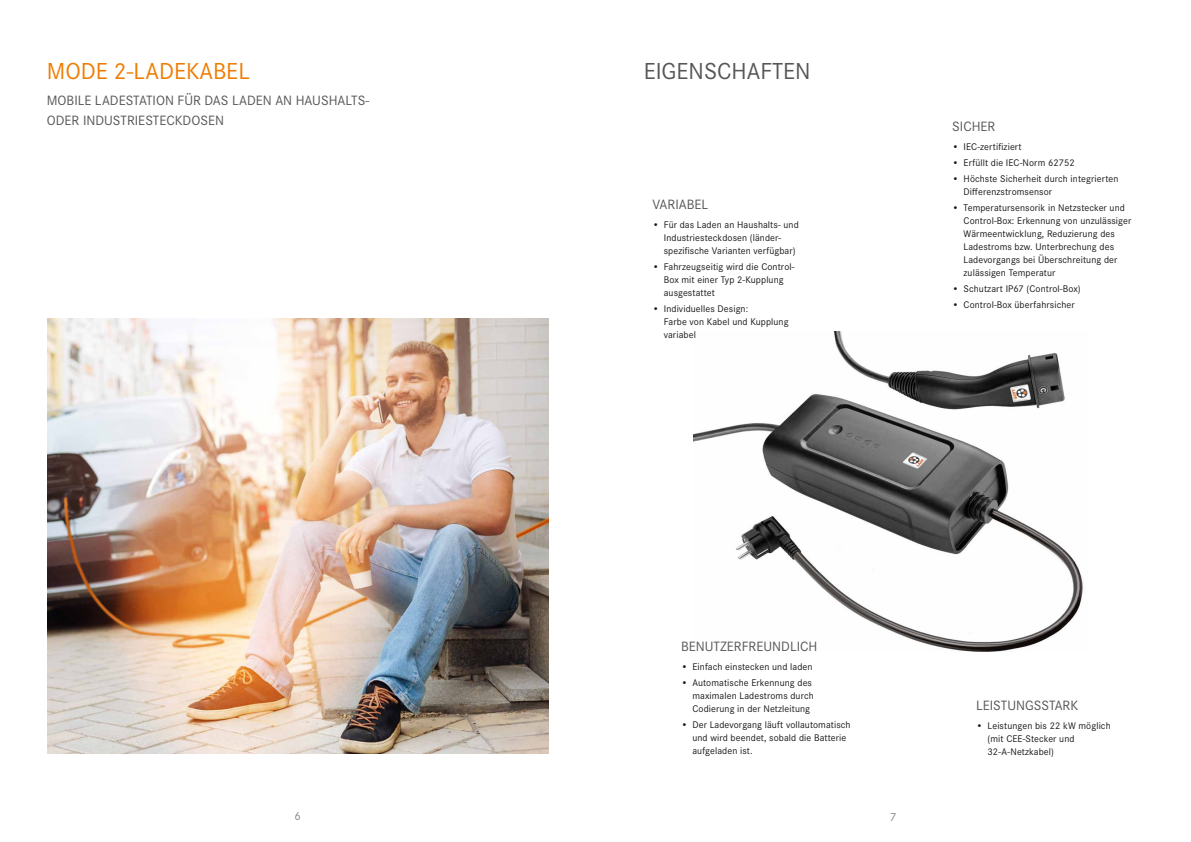
<style>
.page{position:relative;width:1191px;height:842px;background:#fff}
.page>*{position:absolute;margin:0;border:0;box-sizing:border-box;transform-origin:0 0}
.t1{font:24px "Corporate STOT";color:#ef7c00}
.t2{font:24px "Corporate STOT";color:#565655}
.t3{font:14px/19.5px "Corporate STOT";color:#565655}
.t4{font:12px "Corporate STOT";color:#868786}
.t5{font:10px/13px "Corporate STOT";letter-spacing:.01em;color:#181716}
</style>
<div class="page">
<img style="left:693px;top:332px;width:390px;height:319px">
<img style="left:47px;top:318px;width:501px;height:436px">
<h1 class="t1" style="left:47px;top:58px;width:204px">MODE 2-LADEKABEL</h1>
<h2 class="t3" style="left:47px;top:91px;width:324px">MOBILE LADESTATION FÜR DAS LADEN AN HAUSHALTS-<br>ODER INDUSTRIESTECKDOSEN</h2>
<h1 class="t2" style="left:643px;top:58px;width:168px">EIGENSCHAFTEN</h1>
<h2 class="t3" style="left:652px;top:195px;width:57px">VARIABEL</h2>
<p class="t5" style="left:664px;top:218px;width:136px;text-indent:-11px">• Für das Laden an Haushalts- und<br>Industriesteckdosen (länder&shy;spezifische Varianten verfügbar)</p>
<p class="t5" style="left:664px;top:260px;width:132px;text-indent:-11px">• Fahrzeugseitig wird die Control-<br>Box mit einer Typ 2-Kupplung ausgestattet</p>
<p class="t5" style="left:664px;top:302px;width:126px;text-indent:-11px">• Individuelles Design:<br>Farbe von Kabel und Kupplung variabel</p>
<h2 class="t3" style="left:952px;top:117px;width:45px">SICHER</h2>
<p class="t5" style="left:952px;top:140px;width:71px">• IEC-zertifiziert</p>
<p class="t5" style="left:952px;top:156px;width:124px">• Erfüllt die IEC-Norm 62752</p>
<p class="t5" style="left:963px;top:172px;width:156px;text-indent:-11px">• Höchste Sicherheit durch integrierten<br>Differenzstromsensor</p>
<p class="t5" style="left:963px;top:201px;width:169px;text-indent:-11px">• Temperatursensorik in Netzstecker und Control-Box: Erkennung von unzulässiger Wärmeentwicklung, Reduzierung des Ladestroms bzw. Unterbrechung des Ladevorgangs bei Überschreitung der zulässigen Temperatur</p>
<p class="t5" style="left:952px;top:282px;width:130px">• Schutzart IP67 (Control-Box)</p>
<p class="t5" style="left:952px;top:298px;width:124px">• Control-Box überfahrsicher</p>
<h2 class="t3" style="left:681px;top:637px;width:138px">BENUTZERFREUNDLICH</h2>
<p class="t5" style="left:681px;top:660px;width:133px">• Einfach einstecken und laden</p>
<p class="t5" style="left:692px;top:676px;width:123px;text-indent:-11px">• Automatische Erkennung des maximalen Ladestroms durch<br>Codierung in der Netzleitung</p>
<p class="t5" style="left:692px;top:718px;width:160px;text-indent:-11px">• Der Ladevorgang läuft vollautomatisch und wird beendet, sobald die Batterie aufgeladen ist.</p>
<p class="t4" style="left:294px;top:810px;width:8px">6</p>
<p class="t4" style="left:890px;top:810px;width:8px">7</p>
<h2 class="t3" style="left:976px;top:696px;width:104px">LEISTUNGSSTARK</h2>
<p class="t5" style="left:987px;top:720px;width:125px;text-indent:-11px">• Leistungen bis 22 kW möglich (mit CEE-Stecker und<br>32-A-Netzkabel)</p>
</div>
